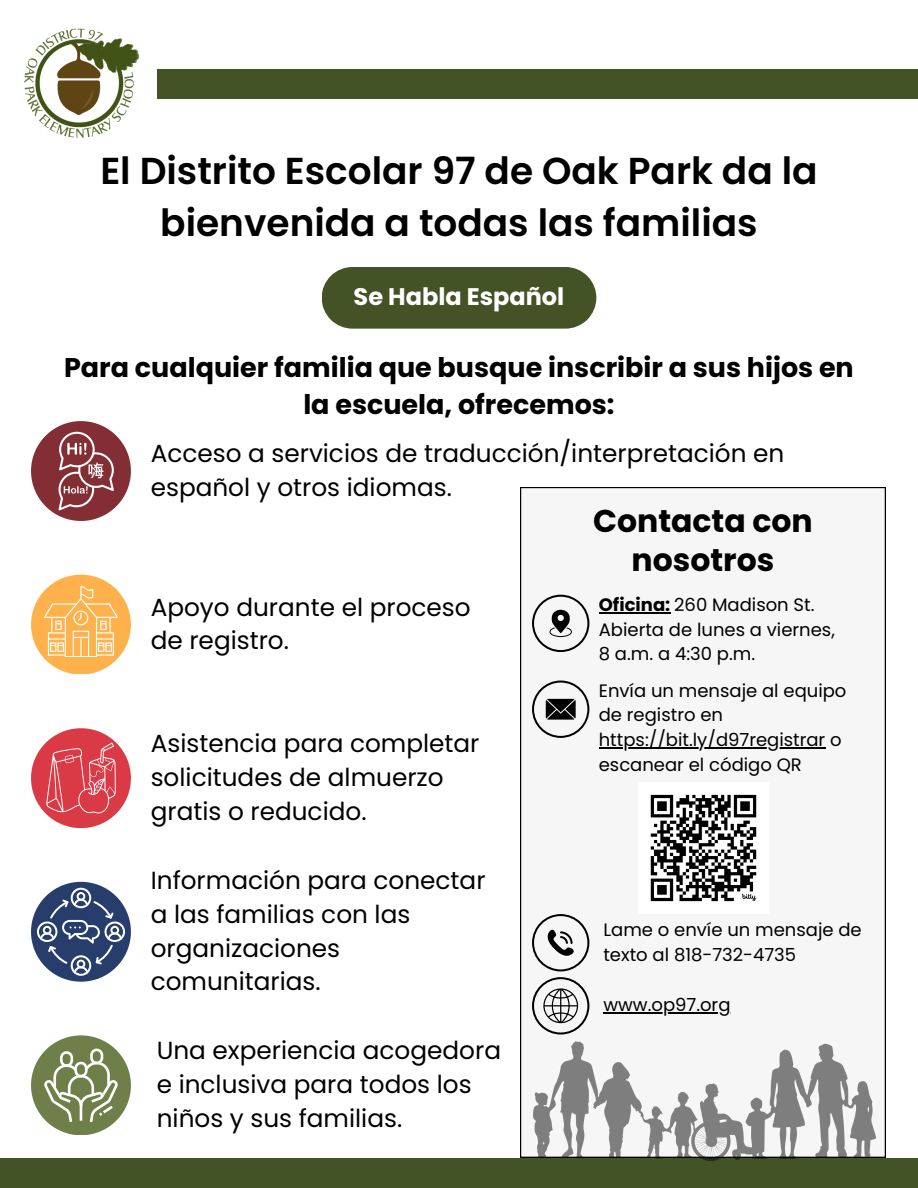
<style>
.page{position:relative;width:918px;height:1188px;background:#fff}
.page>*{position:absolute;margin:0;border:0;box-sizing:border-box;transform-origin:0 0}
.t1{font:600 37.5px/51.8px "Poppins";color:#000;text-align:center}
.t2{font:700 31.5px/39.3px "Poppins";color:#000;text-align:center}
.t3{font:700 27px/37.2px "Poppins";color:#000;text-align:center}
.t4{font:24.75px/33.8px "Poppins";color:#000}
.t5{font:700 24px "Poppins";color:#fff}
.t6{font:18px/24.8px "Poppins";color:#000}
.s1{font-weight:700}
</style>
<div class="page">
<div style="left:0;top:1158px;width:918px;height:30px;background:#435325"></div>
<div style="left:157px;top:69px;width:761px;height:30px;background:#435325"></div>
<img style="left:24px;top:28px;width:116px;height:110px">
<div style="left:322px;top:267px;width:274px;height:62px;background:#435325"></div>
<svg style="left:31px;top:421px;width:99px;height:100px"></svg>
<svg style="left:31px;top:575px;width:99px;height:99px"></svg>
<svg style="left:31px;top:728px;width:99px;height:100px"></svg>
<svg style="left:31px;top:1035px;width:99px;height:100px"></svg>
<svg style="left:31px;top:882px;width:99px;height:99px"></svg>
<div style="left:520px;top:487px;width:366px;height:671px;background:#f6f6f6"></div>
<img style="left:534px;top:1041px;width:342px;height:119px">
<img style="left:638px;top:783px;width:131px;height:130px">
<svg style="left:532px;top:977px;width:57px;height:58px"></svg>
<svg style="left:532px;top:681px;width:57px;height:57px"></svg>
<svg style="left:532px;top:914px;width:57px;height:57px"></svg>
<svg style="left:532px;top:595px;width:57px;height:57px"></svg>
<hr style="left:599px;top:747px;width:226px;height:1px;background:#000">
<hr style="left:603px;top:1012px;width:128px;height:2px;background:#000">
<hr style="left:599px;top:612px;width:71px;height:1px;background:#000">
<p class="t1" style="left:100px;top:145px;width:719px">El Distrito Escolar 97 de Oak Park da la bienvenida a todas las familias</p>
<p class="t5" style="left:354px;top:280px;width:212px">Se Habla Español</p>
<p class="t3" style="left:64px;top:349px;width:791px">Para cualquier familia que busque inscribir a sus hijos en la escuela, ofrecemos:</p>
<p class="t4" style="left:151px;top:437px;width:635px">Acceso a servicios de traducción/interpretación en español y otros idiomas.</p>
<p class="t4" style="left:151px;top:590px;width:321px">Apoyo durante el proceso de registro.</p>
<p class="t4" style="left:151px;top:727px;width:330px">Asistencia para completar solicitudes de almuerzo gratis o reducido.</p>
<p class="t4" style="left:151px;top:863px;width:336px">Información para conectar a las familias con las organizaciones comunitarias.</p>
<p class="t4" style="left:157px;top:1034px;width:346px">Una experiencia acogedora e inclusiva para todos los niños y sus familias.</p>
<p class="t2" style="left:593px;top:501px;width:221px">Contacta con nosotros</p>
<p class="t6" style="left:599px;top:592px;width:217px"><span class="s1">Oficina:</span> 260 Madison St.</p>
<p class="t6" style="left:599px;top:617px;width:238px">Abierta de lunes a viernes,</p>
<p class="t6" style="left:599px;top:642px;width:158px">8 a.m. a 4:30 p.m.</p>
<p class="t6" style="left:599px;top:678px;width:249px">Envía un mensaje al equipo de registro en https://bit.ly/d97registrar o escanear el código QR</p>
<p class="t6" style="left:603px;top:917px;width:260px">Lame o envíe un mensaje de texto al 818-732-4735</p>
<p class="t6" style="left:603px;top:993px;width:129px">www.op97.org</p>
</div>
